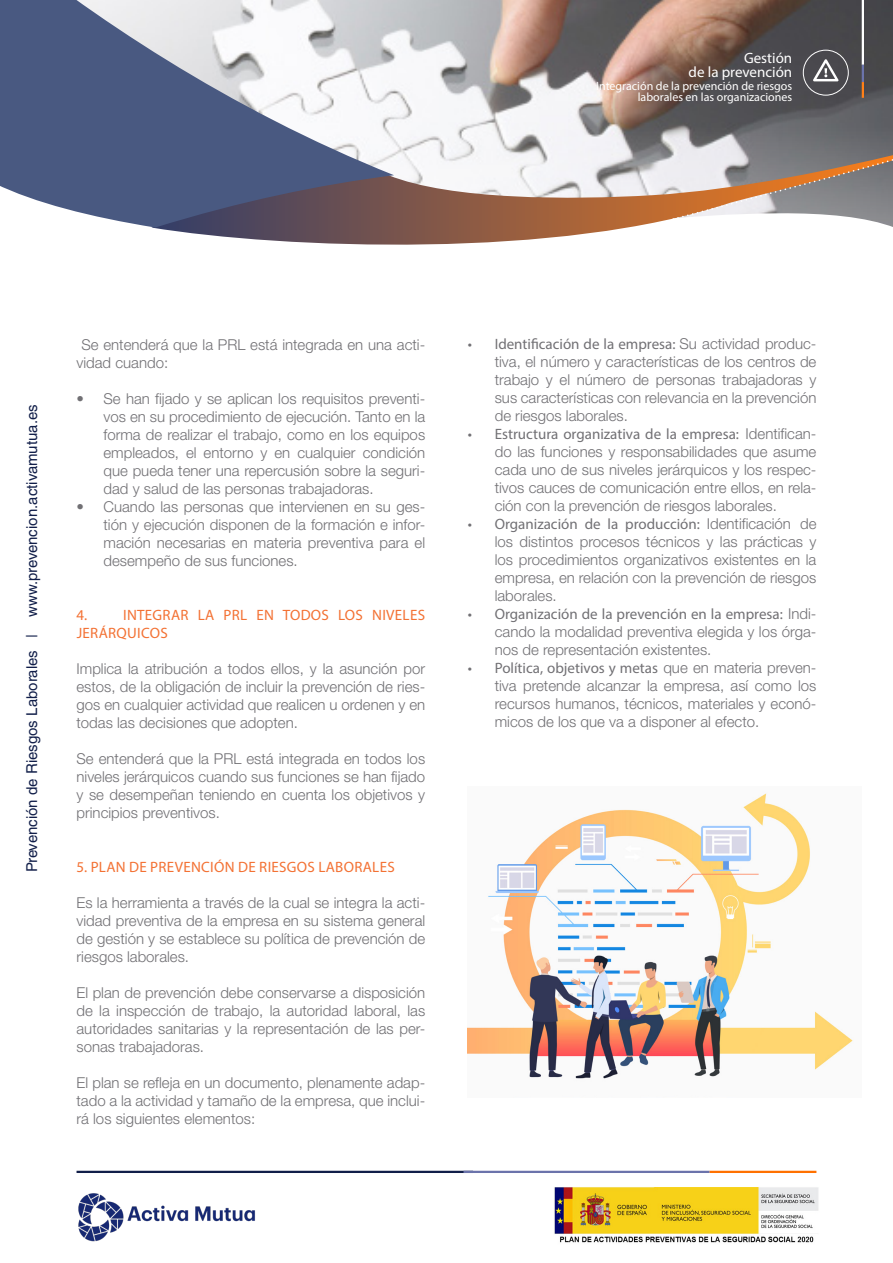
<style>
.page{position:relative;width:893px;height:1263px;background:#fff}
.page>*{position:absolute;margin:0;border:0;box-sizing:border-box;transform-origin:0 0}
.subtitulo3{font:300 15px/18px "Helvetica Neue";color:#717074;text-align:justify}
.subtitulo3-2{font:15px/18px "Myriad Pro";letter-spacing:.02em;color:#f37133}
.t1{font:15px "Helvetica LT Std";color:#111e49}
.SUBTITULO_1{font:15px "Myriad Pro";color:#fff}
.SUBTITULO_1-2{font:12px/10.5px "Myriad Pro";color:#fff;text-align:right}
.s1{font-family:"Myriad Pro";font-weight:400}
</style>
<div class="page">
<hr style="left:77px;top:1171px;width:396px;height:2px;background:#111e49">
<hr style="left:463px;top:1171px;width:247px;height:2px;background:#6b73ab">
<hr style="left:710px;top:1171px;width:106px;height:2px;background:#ff7100">
<img style="left:554px;top:1187px;width:265px;height:56px">
<img style="left:78px;top:1193px;width:177px;height:49px">
<img style="left:394px;top:0;width:499px;height:155px">
<svg style="left:151px;top:155px;width:742px;height:90px"></svg>
<svg style="left:0;top:0;width:394px;height:227px;fill:#495981"></svg>
<hr style="left:862px;top:0;width:2px;height:65px;background:#fff">
<svg style="left:862px;top:65px;width:2px;height:33px"></svg>
<svg style="left:673px;top:151px;width:220px;height:69px;background:#af9e93"></svg>
<svg style="left:813px;top:59px;width:25px;height:22px"></svg>
<div style="left:803px;top:50px;width:46px;height:46px;border:1px solid #fff;border-radius:50%"></div>
<img style="left:468px;top:793px;width:385px;height:286px">
<p class="SUBTITULO_1" style="left:744px;top:49px;width:50px">Gestión</p>
<p class="SUBTITULO_1" style="left:689px;top:62px;width:105px">de la prevención</p>
<p class="SUBTITULO_1-2" style="left:596px;top:81px;width:198px">Integración de la prevención de riesgos laborales en las organizaciones</p>
<p class="t1" style="left:23px;top:872px;width:469px;rotate:-90deg">Prevención de Riesgos Laborales | www.prevencion.activamutua.es</p>
<p class="subtitulo3" style="left:77px;top:335px;width:350px;text-indent:5px">Se entenderá que la PRL está integrada en una acti&shy;vidad cuando:</p>
<p class="subtitulo3" style="left:104px;top:389px;width:323px;text-indent:-27px">• Se han fijado y se aplican los requisitos preventi&shy;vos en su procedimiento de ejecución. Tanto en la forma de realizar el trabajo, como en los equipos empleados, el entorno y en cualquier condición que pueda tener una repercusión sobre la seguri&shy;dad y salud de las personas trabajadoras.</p>
<p class="subtitulo3" style="left:104px;top:497px;width:323px;text-indent:-27px">• Cuando las personas que intervienen en su ges&shy;tión y ejecución disponen de la formación e infor&shy;mación necesarias en materia preventiva para el desempeño de sus funciones.</p>
<p class="subtitulo3-2" style="left:77px;top:606px;width:350px">4. INTEGRAR LA PRL EN TODOS LOS NIVELES<br>JERÁRQUICOS</p>
<p class="subtitulo3" style="left:77px;top:659px;width:350px">Implica la atribución a todos ellos, y la asunción por estos, de la obligación de incluir la prevención de ries&shy;gos en cualquier actividad que realicen u ordenen y en todas las decisiones que adopten.</p>
<p class="subtitulo3" style="left:77px;top:749px;width:350px">Se entenderá que la PRL está integrada en todos los niveles jerárquicos cuando sus funciones se han fijado y se desempeñan teniendo en cuenta los objetivos y principios preventivos.</p>
<p class="subtitulo3-2" style="left:77px;top:858px;width:320px">5. PLAN DE PREVENCIÓN DE RIESGOS LABORALES</p>
<p class="subtitulo3" style="left:77px;top:893px;width:350px">Es la herramienta a través de la cual se integra la acti&shy;vidad preventiva de la empresa en su sistema general de gestión y se establece su política de prevención de riesgos laborales.</p>
<p class="subtitulo3" style="left:77px;top:983px;width:350px">El plan de prevención debe conservarse a disposición de la inspección de trabajo, la autoridad laboral, las autoridades sanitarias y la representación de las per&shy;sonas trabajadoras.</p>
<p class="subtitulo3" style="left:77px;top:1073px;width:350px">El plan se refleja en un documento, plenamente adap&shy;tado a la actividad y tamaño de la empresa, que inclui&shy;rá los siguientes elementos:</p>
<p class="subtitulo3" style="left:495px;top:335px;width:323px;text-indent:-27px"><span class="s1">• Identificación de la empresa:</span> Su actividad produc&shy;tiva, el número y características de los centros de trabajo y el número de personas trabajadoras y sus características con relevancia en la prevención de riesgos laborales.</p>
<p class="subtitulo3" style="left:495px;top:425px;width:323px;text-indent:-27px"><span class="s1">• Estructura organizativa de la empresa:</span> Identifican&shy;do las funciones y responsabilidades que asume cada uno de sus niveles jerárquicos y los respec&shy;tivos cauces de comunicación entre ellos, en rela&shy;ción con la prevención de riesgos laborales.</p>
<p class="subtitulo3" style="left:495px;top:515px;width:323px;text-indent:-27px"><span class="s1">• Organización de la producción:</span> Identificación de los distintos procesos técnicos y las prácticas y los procedimientos organizativos existentes en la empresa, en relación con la prevención de riesgos laborales.</p>
<p class="subtitulo3" style="left:495px;top:605px;width:323px;text-indent:-27px"><span class="s1">• Organización de la prevención en la empresa:</span> Indi&shy;cando la modalidad preventiva elegida y los órga&shy;nos de representación existentes.</p>
<p class="subtitulo3" style="left:495px;top:659px;width:323px;text-indent:-27px"><span class="s1">• Política, objetivos y metas</span> que en materia preven&shy;tiva pretende alcanzar la empresa, así como los recursos humanos, técnicos, materiales y econó&shy;micos de los que va a disponer al efecto.</p>
</div>
